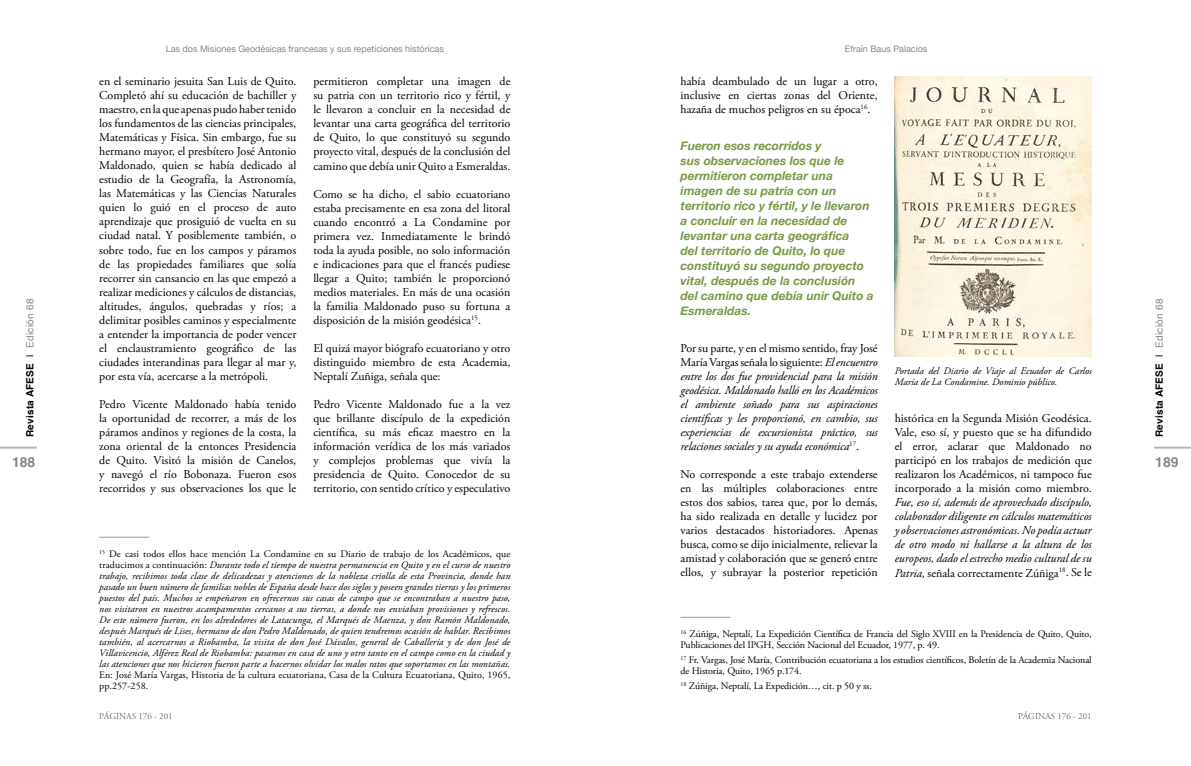
<style>
.page{position:relative;width:1191px;height:766px;background:#fff}
.page>*{position:absolute;margin:0;border:0;box-sizing:border-box;transform-origin:0 0}
.t1{font:700 14px "Helvetica";color:#878787}
.t2{font:12px/14px "Adobe Garamond Pro";color:#000;text-align:justify}
.t3{font:italic 12px/14px "Adobe Garamond Pro";letter-spacing:-.01em;color:#000;text-align:justify}
.t4{font:italic 700 12px/15px "Helvetica Neue";color:#789944}
.t5{font:italic 10px/11px "Adobe Garamond Pro";color:#000}
.t6{font:10px/11px "Adobe Garamond Pro";letter-spacing:-.01em;color:#000}
.t7{font:10px/11px "Adobe Garamond Pro";letter-spacing:.01em;color:#000}
.t8{font:700 10px "Helvetica";letter-spacing:.025em;color:#000}
.t9{font:9px "Helvetica Neue";color:#878787}
.t10{font:9px "Adobe Garamond Pro";color:#706f6f}
.s1{font-weight:400}
.s2{font-weight:400;color:#878787}
.s3{font-style:normal}
</style>
<div class="page">
<hr style="left:0;top:446px;width:37px;height:2px;background:#b3b2b2">
<hr style="left:1154px;top:446px;width:37px;height:2px;background:#b3b2b2">
<img style="left:894px;top:77px;width:197px;height:280px">
<hr style="left:99px;top:536px;width:50px;height:1px;background:#9d9d9c">
<hr style="left:680px;top:616px;width:50px;height:1px;background:#9d9d9c">
<p class="t9" style="left:166px;top:43px;width:280px">Las dos Misiones Geodésicas francesas y sus repeticiones históricas</p>
<p class="t9" style="left:845px;top:43px;width:84px">Efraín Baus Palacios</p>
<p class="t2" style="left:680px;top:75px;width:199px">había deambulado de un lugar a otro, inclusive en ciertas zonas del Oriente, hazaña de muchos peligros en su época<sup>16</sup>.</p>
<p class="t2" style="left:99px;top:75px;width:199px">en el seminario jesuita San Luis de Quito.<br>Completó ahí su educación de bachiller y maestro, en la que apenas pudo haber tenido los fundamentos de las ciencias principales, Matemáticas y Física. Sin embargo, fue su hermano mayor, el presbítero José Antonio Maldonado, quien se había dedicado al estudio de la Geografía, la Astronomía, las Matemáticas y las Ciencias Naturales quien lo guió en el proceso de auto aprendizaje que prosiguió de vuelta en su ciudad natal. Y posiblemente también, o sobre todo, fue en los campos y páramos de las propiedades familiares que solía recorrer sin cansancio en las que empezó a realizar mediciones y cálculos de distancias, altitudes, ángulos, quebradas y ríos; a delimitar posibles caminos y especialmente a entender la importancia de poder vencer el enclaustramiento geográfico de las ciudades interandinas para llegar al mar y, por esta vía, acercarse a la metrópoli.</p>
<p class="t2" style="left:99px;top:397px;width:199px">Pedro Vicente Maldonado había tenido la oportunidad de recorrer, a más de los páramos andinos y regiones de la costa, la zona oriental de la entonces Presidencia de Quito. Visitó la misión de Canelos, y navegó el río Bobonaza. Fueron esos recorridos y sus observaciones los que le</p>
<p class="t2" style="left:313px;top:75px;width:199px">permitieron completar una imagen de su patria con un territorio rico y fértil, y le llevaron a concluir en la necesidad de levantar una carta geográfica del territorio de Quito, lo que constituyó su segundo proyecto vital, después de la conclusión del camino que debía unir Quito a Esmeraldas.</p>
<p class="t2" style="left:313px;top:187px;width:199px">Como se ha dicho, el sabio ecuatoriano estaba precisamente en esa zona del litoral cuando encontró a La Condamine por primera vez. Inmediatamente le brindó toda la ayuda posible, no solo información e indicaciones para que el francés pudiese llegar a Quito; también le proporcionó medios materiales. En más de una ocasión la familia Maldonado puso su fortuna a disposición de la misión geodésica<sup>15</sup>.</p>
<p class="t2" style="left:313px;top:341px;width:198px">El quizá mayor biógrafo ecuatoriano y otro distinguido miembro de esta Academia, Neptalí Zuñiga, señala que:</p>
<p class="t2" style="left:313px;top:397px;width:199px">Pedro Vicente Maldonado fue a la vez que brillante discípulo de la expedición científica, su más eficaz maestro en la información verídica de los más variados y complejos problemas que vivía la presidencia de Quito. Conocedor de su territorio, con sentido crítico y especulativo</p>
<p class="t4" style="left:680px;top:138px;width:195px">Fueron esos recorridos y<br>sus observaciones los que le permitieron completar una imagen de su patria con un territorio rico y fértil, y le llevaron a concluir en la necesidad de levantar una carta geográfica<br>del territorio de Quito, lo que constituyó su segundo proyecto vital, después de la conclusión del camino que debía unir Quito a<br>Esmeraldas.</p>
<p class="t8" style="left:24px;top:437px;width:140px;rotate:-90deg">Revista AFESE <span class="s1">|</span> <span class="s2">Edición 68</span></p>
<p class="t8" style="left:1153px;top:437px;width:140px;rotate:-90deg">Revista AFESE <span class="s1">|</span> <span class="s2">Edición 68</span></p>
<p class="t3" style="left:680px;top:341px;width:199px"><span class="s3">Por su parte, y en el mismo sentido, fray José María Vargas señala lo siguiente:</span> El encuentro entre los dos fue providencial para la misión geodésica. Maldonado halló en los Académicos el ambiente soñado para sus aspiraciones científicas y les proporcionó, en cambio, sus experiencias de excursionista práctico, sus relaciones sociales y su ayuda económica<sup>17</sup><span class="s3">.</span></p>
<p class="t2" style="left:680px;top:467px;width:199px">No corresponde a este trabajo extenderse en las múltiples colaboraciones entre estos dos sabios, tarea que, por lo demás, ha sido realizada en detalle y lucidez por varios destacados historiadores. Apenas busca, como se dijo inicialmente, relievar la amistad y colaboración que se generó entre ellos, y subrayar la posterior repetición</p>
<p class="t5" style="left:894px;top:366px;width:199px">Portada del Diario de Viaje al Ecuador de Carlos<br>María de La Condamine. Dominio público.</p>
<p class="t2" style="left:894px;top:412px;width:199px">histórica en la Segunda Misión Geodésica.<br>Vale, eso sí, y puesto que se ha difundido el error, aclarar que Maldonado no participó en los trabajos de medición que realizaron los Académicos, ni tampoco fue incorporado a la misión como miembro.</p>
<p class="t3" style="left:894px;top:496px;width:199px">Fue, eso sí, además de aprovechado discípulo, colaborador diligente en cálculos matemáticos y observaciones astronómicas. No podía actuar de otro modo ni hallarse a la altura de los europeos, dado el estrecho medio cultural de su Patria, <span class="s3">señala correctamente Zúñiga</span><sup>18</sup><span class="s3">. Se le</span></p>
<p class="t1" style="left:12px;top:453px;width:25px">188</p>
<p class="t1" style="left:1155px;top:453px;width:25px">189</p>
<p class="t5" style="left:99px;top:548px;width:413px;text-align:justify"><sup>15</sup> <span class="s3">De casi todos ellos hace mención La Condamine en su Diario de trabajo de los Académicos, que traducimos a continuación:</span> Durante todo el tiempo de nuestra permanencia en Quito y en el curso de nuestro trabajo, recibimos toda clase de delicadezas y atenciones de la nobleza criolla de esta Provincia, donde han pasado un buen número de familias nobles de España desde hace dos siglos y poseen grandes tierras y los primeros puestos del país. Muchos se empeñaron en ofrecernos sus casas de campo que se encontraban a nuestro paso, nos visitaron en nuestros acampamentos cercanos a sus tierras, a donde nos enviaban provisiones y refrescos.<br>De este número fueron, en los alrededores de Latacunga, el Marqués de Maenza, y don Ramón Maldonado, después Marqués de Lises, hermano de don Pedro Maldonado, de quien tendremos ocasión de hablar. Recibimos también, al acercarnos a Riobamba, la visita de don José Dávalos, general de Caballería y de don José de Villavicencio, Alférez Real de Riobamba: pasamos en casa de uno y otro tanto en el campo como en la ciudad y las atenciones que nos hicieron fueron parte a hacernos olvidar los malos ratos que soportamos en las montañas.</p>
<p class="t7" style="left:99px;top:670px;width:412px">En: José María Vargas, Historia de la cultura ecuatoriana, Casa de la Cultura Ecuatoriana, Quito, 1965, pp.257-258.</p>
<p class="t6" style="left:680px;top:629px;width:413px"><sup>16</sup> Zúñiga, Neptalí, La Expedición Científica de Francia del Siglo XVIII en la Presidencia de Quito, Quito,<br>Publicaciones del IPGH, Sección Nacional del Ecuador, 1977, p. 49.</p>
<p class="t6" style="left:680px;top:655px;width:413px"><sup>17</sup> Fr. Vargas, José María, Contribución ecuatoriana a los estudios científicos, Boletín de la Academia Nacional de Historia, Quito, 1965 p.174.</p>
<p class="t6" style="left:680px;top:681px;width:193px"><sup>18</sup> Zúñiga, Neptalí, La Expedición…, cit. p 50 y ss.</p>
<p class="t10" style="left:99px;top:710px;width:75px">PÁGINAS 176 - 201</p>
<p class="t10" style="left:1018px;top:710px;width:75px">PÁGINAS 176 - 201</p>
</div>
